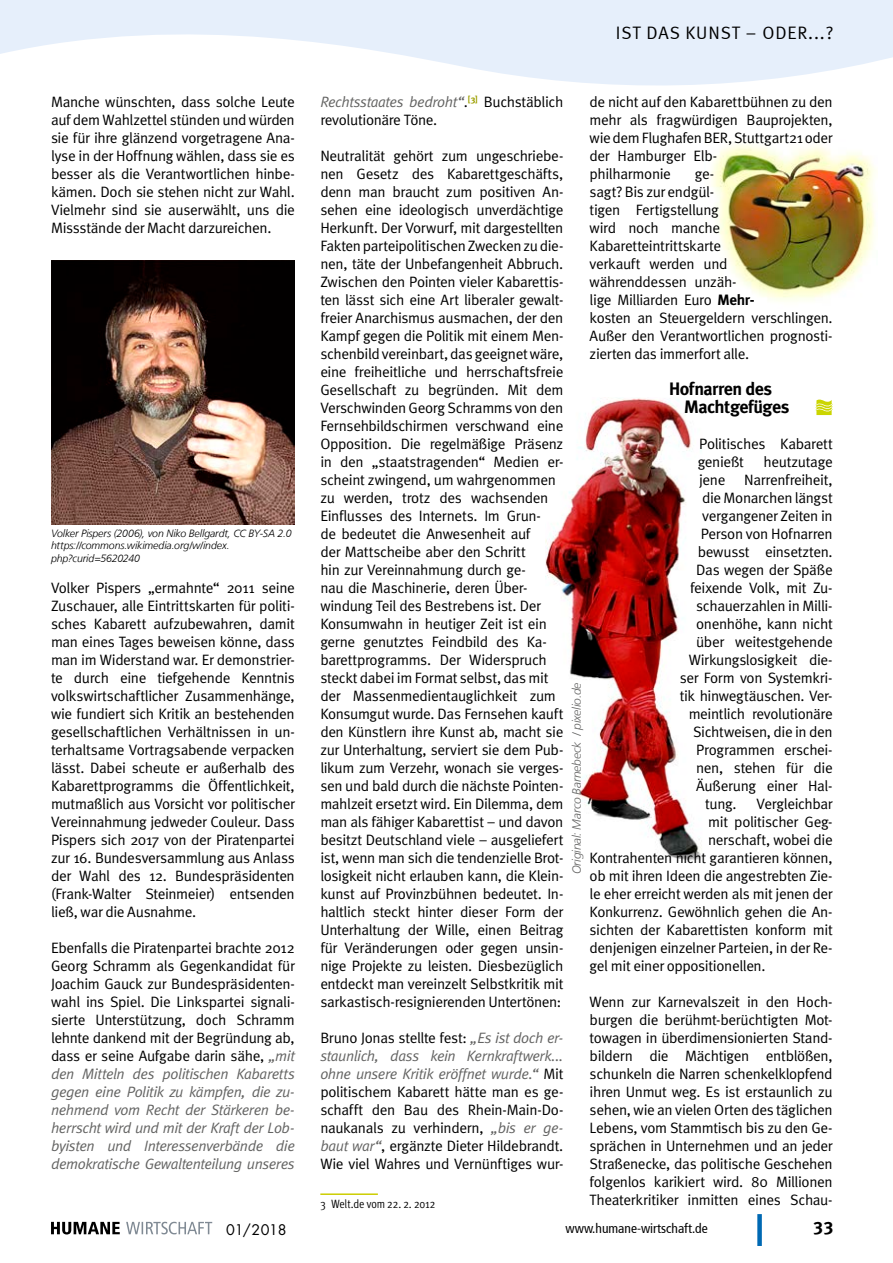
<style>
.page{position:relative;width:893px;height:1263px;background:#fff}
.page>*{position:absolute;margin:0;border:0;box-sizing:border-box;transform-origin:0 0}
.Zwischenüberschrift{font:700 18px/18px "Meta";letter-spacing:-.025em;color:#000}
.t1{font:18px "Meta Normal LF";letter-spacing:.05em;color:#000}
.t2{font:18px "Meta Bold LF";color:#000}
.Fließtext_Meta_Norma{font:15px/18px "Meta Normal";letter-spacing:-.025em;color:#000;text-align:justify}
.t3{font:14.25px "Futura";letter-spacing:-.025em;color:#000}
.t4{font:condensed 13.5px "Frutiger 57";color:#000}
.t5{font:italic 300 12px "Frutiger LT";letter-spacing:-.01em;color:#636362}
.Fußnote_enge_Zeile{font:12px "Meta Cond Normal";letter-spacing:-.005em;color:#000}
.t6{font:italic 300 10.5px/12.6px "Frutiger LT";letter-spacing:-.01em;color:#000}
.s1{font-style:italic;color:#636362}
.s2{font-family:"Meta";font-weight:700}
</style>
<div class="page">
<div style="left:757px;top:1214px;width:5px;height:32px;background:#0069b3"></div>
<svg style="left:51px;top:1222px;width:69px;height:12px"></svg>
<svg style="left:126px;top:1222px;width:86px;height:12px"></svg>
<img style="left:711px;top:144px;width:165px;height:158px">
<img style="left:545px;top:398px;width:156px;height:463px">
<img style="left:51px;top:261px;width:244px;height:263px">
<hr style="left:320px;top:1193px;width:58px;height:2px;background:#cccd00">
<svg style="left:815px;top:400px;width:18px;height:15px"></svg>
<svg style="left:0;top:0;width:893px;height:86px;fill:#e6effb"></svg>
<p class="Fließtext_Meta_Norma" style="left:51px;top:93px;width:245px">Manche wünschten, dass solche Leute auf dem Wahlzettel stünden und würden sie für ihre glänzend vorgetragene Ana&shy;lyse in der Hoffnung wählen, dass sie es besser als die Verantwortlichen hinbe&shy;kämen. Doch sie stehen nicht zur Wahl.<br>Vielmehr sind sie auserwählt, uns die Missstände der Macht darzureichen.</p>
<p class="t6" style="left:51px;top:527px;width:242px">Volker Pispers (2006), von Niko Bellgardt, CC BY-SA 2.0</p>
<p class="t6" style="left:51px;top:539px;width:180px">https://commons.wikimedia.org/w/index. php?curid=5620240</p>
<p class="Fließtext_Meta_Norma" style="left:51px;top:579px;width:245px">Volker Pispers „ermahnte“ 2011 seine Zuschauer, alle Eintrittskarten für politi&shy;sches Kabarett aufzubewahren, damit man eines Tages beweisen könne, dass man im Widerstand war. Er demonstrier&shy;te durch eine tiefgehende Kenntnis volkswirtschaftlicher Zusammenhänge, wie fundiert sich Kritik an bestehenden gesellschaftlichen Verhältnissen in un&shy;terhaltsame Vortragsabende verpacken lässt. Dabei scheute er außerhalb des Kabarettprogramms die Öffentlichkeit, mutmaßlich aus Vorsicht vor politischer Vereinnahmung jedweder Couleur. Dass Pispers sich 2017 von der Piratenpartei zur 16. Bundesversammlung aus Anlass der Wahl des 12. Bundespräsidenten (Frank-Walter Steinmeier) entsenden ließ, war die Ausnahme.</p>
<p class="Fließtext_Meta_Norma" style="left:51px;top:939px;width:245px">Ebenfalls die Piratenpartei brachte 2012<br>Georg Schramm als Gegenkandidat für Joachim Gauck zur Bundespräsidenten&shy;wahl ins Spiel. Die Linkspartei signali&shy;sierte Unterstützung, doch Schramm lehnte dankend mit der Begründung ab, dass er seine Aufgabe darin sähe, <span class="s1">„mit den Mitteln des politischen Kabaretts gegen eine Politik zu kämpfen, die zu&shy;nehmend vom Recht der Stärkeren be&shy;herrscht wird und mit der Kraft der Lob&shy;byisten und Interessenverbände die demokratische Gewaltenteilung unseres</span></p>
<p class="t1" style="left:616px;top:22px;width:219px">IST DAS KUNST – ODER...?</p>
<p class="Fließtext_Meta_Norma" style="left:320px;top:93px;width:245px"><span class="s1">Rechtsstaates bedroht“</span>.<sup>[3]</sup> Buchstäblich revolutionäre Töne.</p>
<p class="Fließtext_Meta_Norma" style="left:320px;top:147px;width:245px;text-align:left">Neutralität gehört zum ungeschriebe&shy;nen Gesetz des Kabarettgeschäfts, denn man braucht zum positiven An&shy;sehen eine ideologisch unverdächtige Herkunft. Der Vorwurf, mit dargestellten Fakten parteipolitischen Zwecken zu die&shy;nen, täte der Unbefangenheit Abbruch.<br>Zwischen den Pointen vieler Kabarettis&shy;ten lässt sich eine Art liberaler gewalt&shy;freier Anarchismus ausmachen, der den Kampf gegen die Politik mit einem Men&shy;schenbild vereinbart, das geeignet wäre, eine freiheitliche und herrschaftsfreie Gesellschaft zu begründen. Mit dem Verschwinden Georg Schramms von den Fernsehbildschirmen verschwand eine Opposition. Die regelmäßige Präsenz in den „staatstragenden“ Medien er&shy;scheint zwingend, um wahrgenommen zu werden, trotz des wachsenden Einflusses des Internets. Im Grun-<br>de bedeutet die Anwesenheit auf<br>der Mattscheibe aber den Schritt<br>hin zur Vereinnahmung durch ge-<br>nau die Maschinerie, deren Über&shy;windung Teil des Bestrebens ist. Der Konsumwahn in heutiger Zeit ist ein gerne genutztes Feindbild des Ka&shy;barettprogramms. Der Widerspruch steckt dabei im Format selbst, das mit der Massenmedientauglichkeit zum Konsumgut wurde. Das Fernsehen kauft den Künstlern ihre Kunst ab, macht sie zur Unterhaltung, serviert sie dem Pub&shy;likum zum Verzehr, wonach sie verges&shy;sen und bald durch die nächste Pointen&shy;mahlzeit ersetzt wird. Ein Dilemma, dem man als fähiger Kabarettist – und davon besitzt Deutschland viele – ausgeliefert ist, wenn man sich die tendenzielle Brot&shy;losigkeit nicht erlauben kann, die Klein&shy;kunst auf Provinzbühnen bedeutet. In&shy;haltlich steckt hinter dieser Form der Unterhaltung der Wille, einen Beitrag für Veränderungen oder gegen unsin&shy;nige Projekte zu leisten. Diesbezüglich entdeckt man vereinzelt Selbstkritik mit sarkastisch-resignierenden Untertönen:</p>
<p class="Fließtext_Meta_Norma" style="left:320px;top:1029px;width:245px">Bruno Jonas stellte fest: <span class="s1">„Es ist doch er&shy;staunlich, dass kein Kernkraftwerk... ohne unsere Kritik eröffnet wurde.“</span> Mit politischem Kabarett hätte man es ge&shy;schafft den Bau des Rhein-Main-Do&shy;naukanals zu verhindern, <span class="s1">„bis er ge&shy;baut war“</span>, ergänzte Dieter Hildebrandt.<br>Wie viel Wahres und Vernünftiges wur-</p>
<p class="Fußnote_enge_Zeile" style="left:320px;top:1197px;width:116px">3 Welt.de vom 22. 2. 2012</p>
<p class="Fließtext_Meta_Norma" style="left:590px;top:93px;width:245px;text-align:left">de nicht auf den Kabarettbühnen zu den mehr als fragwürdigen Bauprojekten, wie dem Flughafen BER, Stuttgart21 oder der Hamburger Elb-<br>philharmonie</p>
<p class="Fließtext_Meta_Norma" style="left:590px;top:165px;width:245px;text-align:left;text-indent:105px">ge-<br>sagt? Bis zur endgül-<br>tigen Fertigstellung<br>wird noch manche<br>Kabaretteintrittskarte<br>verkauft werden und<br>währenddessen unzäh-<br>lige Milliarden Euro <span class="s2">Mehr-<br></span>kosten an Steuergeldern verschlingen.<br>Außer den Verantwortlichen prognosti&shy;zierten das immerfort alle.</p>
<p class="Zwischenüberschrift" style="left:684px;top:380px;width:107px;text-indent:-15px">Hofnarren des<br>Machtgefüges</p>
<p class="Fließtext_Meta_Norma" style="left:698px;top:435px;width:136px">Politisches Kabarett genießt</p>
<p class="Fließtext_Meta_Norma" style="left:763px;top:453px;width:71px">heutzutage</p>
<p class="Fließtext_Meta_Norma" style="left:699px;top:471px;width:28px">jene</p>
<p class="Fließtext_Meta_Norma" style="left:744px;top:471px;width:90px">Narrenfreiheit,</p>
<p class="Fließtext_Meta_Norma" style="left:702px;top:489px;width:132px">die Monarchen längst</p>
<p class="Fließtext_Meta_Norma" style="left:702px;top:507px;width:132px">vergangener Zeiten in</p>
<p class="Fließtext_Meta_Norma" style="left:701px;top:525px;width:133px">Person von Hofnarren</p>
<p class="Fließtext_Meta_Norma" style="left:698px;top:543px;width:137px">bewusst einsetzten.</p>
<p class="Fließtext_Meta_Norma" style="left:696px;top:561px;width:138px">Das wegen der Späße</p>
<p class="Fließtext_Meta_Norma" style="left:690px;top:579px;width:144px">feixende Volk, mit Zu-</p>
<p class="Fließtext_Meta_Norma" style="left:696px;top:597px;width:138px">schauerzahlen in Milli-</p>
<p class="Fließtext_Meta_Norma" style="left:696px;top:615px;width:138px">onenhöhe, kann nicht</p>
<p class="Fließtext_Meta_Norma" style="left:696px;top:633px;width:138px">über weitestgehende</p>
<p class="Fließtext_Meta_Norma" style="left:689px;top:651px;width:146px">Wirkungslosigkeit die-</p>
<p class="Fließtext_Meta_Norma" style="left:680px;top:669px;width:155px">ser Form von Systemkri-</p>
<p class="Fließtext_Meta_Norma" style="left:680px;top:687px;width:155px">tik hinwegtäuschen. Ver-</p>
<p class="Fließtext_Meta_Norma" style="left:689px;top:705px;width:146px">meintlich revolutionäre</p>
<p class="Fließtext_Meta_Norma" style="left:693px;top:723px;width:141px">Sichtweisen, die in den</p>
<p class="Fließtext_Meta_Norma" style="left:696px;top:741px;width:138px">Programmen erschei-</p>
<p class="Fließtext_Meta_Norma" style="left:696px;top:759px;width:138px">nen, stehen für die</p>
<p class="Fließtext_Meta_Norma" style="left:696px;top:777px;width:138px">Äußerung einer Hal-</p>
<p class="Fließtext_Meta_Norma" style="left:705px;top:795px;width:33px">tung.</p>
<p class="Fließtext_Meta_Norma" style="left:757px;top:795px;width:78px">Vergleichbar</p>
<p class="Fließtext_Meta_Norma" style="left:708px;top:813px;width:126px">mit politischer Geg-</p>
<p class="Fließtext_Meta_Norma" style="left:708px;top:831px;width:126px">nerschaft, wobei die</p>
<p class="Fließtext_Meta_Norma" style="left:590px;top:849px;width:245px">Kontrahenten nicht garantieren können,</p>
<p class="Fließtext_Meta_Norma" style="left:590px;top:867px;width:245px">ob mit ihren Ideen die angestrebten Zie-</p>
<p class="Fließtext_Meta_Norma" style="left:590px;top:885px;width:244px">le eher erreicht werden als mit jenen der</p>
<p class="Fließtext_Meta_Norma" style="left:590px;top:903px;width:245px">Konkurrenz. Gewöhnlich gehen die An-</p>
<p class="Fließtext_Meta_Norma" style="left:590px;top:921px;width:244px">sichten der Kabarettisten konform mit</p>
<p class="Fließtext_Meta_Norma" style="left:590px;top:939px;width:245px">denjenigen einzelner Parteien, in der Re-</p>
<p class="Fließtext_Meta_Norma" style="left:590px;top:957px;width:177px">gel mit einer oppositionellen.</p>
<p class="Fließtext_Meta_Norma" style="left:590px;top:993px;width:245px">Wenn zur Karnevalszeit in den Hoch&shy;burgen die berühmt-berüchtigten Mot&shy;towagen in überdimensionierten Stand&shy;bildern die Mächtigen entblößen, schunkeln die Narren schenkelklopfend ihren Unmut weg. Es ist erstaunlich zu sehen, wie an vielen Orten des täglichen Lebens, vom Stammtisch bis zu den Ge&shy;sprächen in Unternehmen und an jeder Straßenecke, das politische Geschehen folgenlos karikiert wird. 80 Millionen Theaterkritiker inmitten eines Schau-</p>
<p class="t5" style="left:570px;top:874px;width:193px;rotate:-90deg">Original: Marco Barnebeck / pixelio.de</p>
<p class="t3" style="left:226px;top:1220px;width:62px">01/2018</p>
<p class="t4" style="left:566px;top:1220px;width:144px">www.humane-wirtschaft.de</p>
<p class="t2" style="left:813px;top:1217px;width:22px">33</p>
</div>
